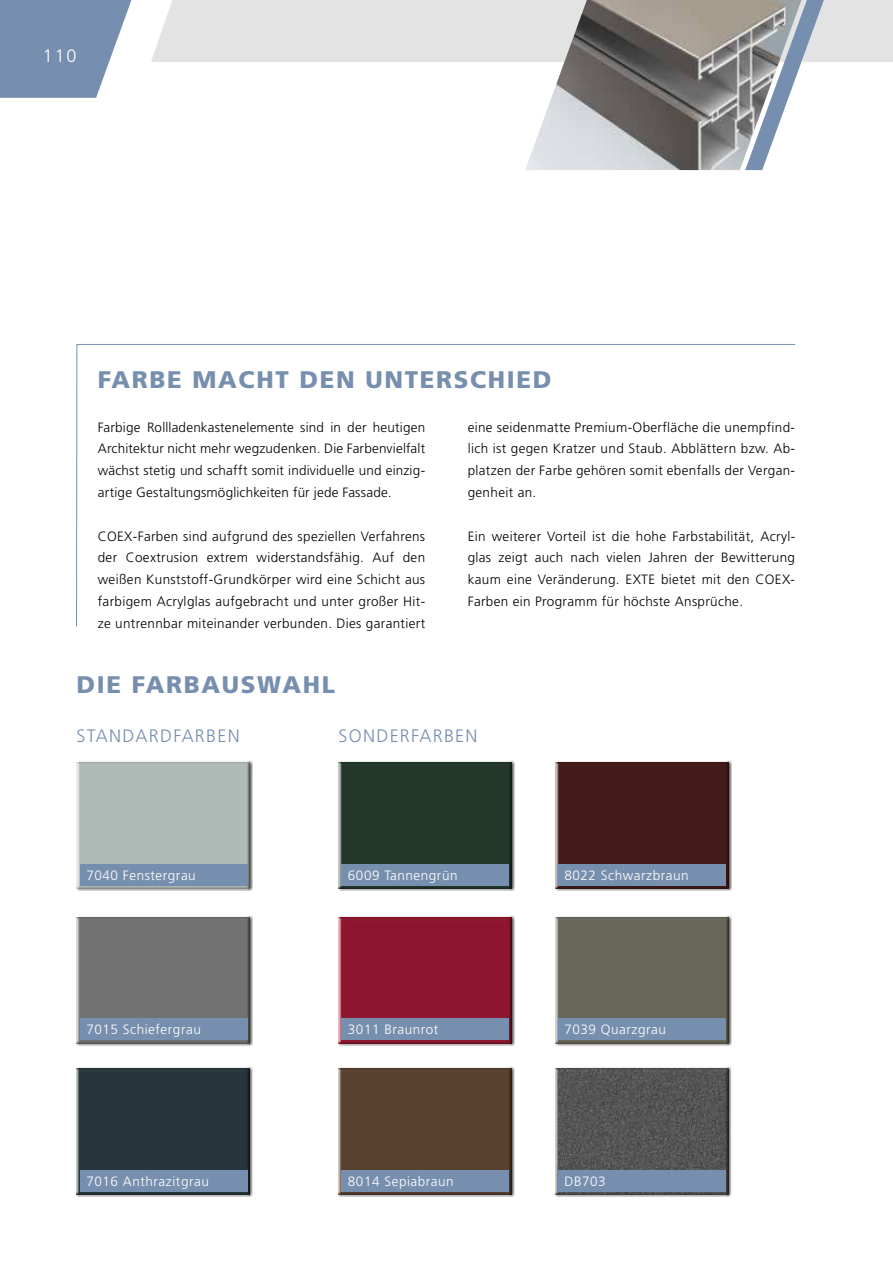
<style>
.page{position:relative;width:893px;height:1263px;background:#fff}
.page>*{position:absolute;margin:0;border:0;box-sizing:border-box;transform-origin:0 0}
.t1{font:900 24px "Frutiger";letter-spacing:.07em;color:#778fae}
.t2{font:300 18px "Frutiger";letter-spacing:.07em;color:#778fae}
.t3{font:300 18px "Frutiger";color:#fff}
.t4{font:300 13.5px/21.8px "Frutiger";letter-spacing:.025em;color:#000;text-align:justify}
.t5{font:300 13.5px "Frutiger";letter-spacing:.04em;color:#fff}
</style>
<div class="page">
<div style="left:151px;top:0;width:742px;height:62px;background:#e3e3e3"></div>
<svg style="left:0;top:0;width:132px;height:98px;background:#889db8"></svg>
<img style="left:525px;top:0;width:220px;height:170px">
<svg style="left:745px;top:0;width:79px;height:170px"></svg>
<svg style="left:76px;top:344px;width:720px;height:283px"></svg>
<div style="left:76px;top:759px;width:176px;height:132px;background:#000;opacity:.75"></div>
<div style="left:338px;top:759px;width:177px;height:132px;background:#000;opacity:.75"></div>
<div style="left:555px;top:759px;width:177px;height:132px;background:#000;opacity:.75"></div>
<div style="left:76px;top:1065px;width:177px;height:132px;background:#000;opacity:.75"></div>
<div style="left:338px;top:1065px;width:177px;height:132px;background:#000;opacity:.75"></div>
<div style="left:555px;top:1065px;width:176px;height:132px;background:#000;opacity:.75"></div>
<div style="left:76px;top:914px;width:177px;height:132px;background:#000;opacity:.75"></div>
<div style="left:338px;top:914px;width:177px;height:132px;background:#000;opacity:.75"></div>
<div style="left:555px;top:914px;width:176px;height:132px;background:#000;opacity:.75"></div>
<div style="left:558px;top:864px;width:167px;height:21px;background:#778fae"></div>
<div style="left:342px;top:864px;width:167px;height:21px;background:#778fae"></div>
<div style="left:80px;top:864px;width:167px;height:21px;background:#778fae"></div>
<div style="left:558px;top:1019px;width:167px;height:21px;background:#778fae"></div>
<div style="left:342px;top:1019px;width:167px;height:21px;background:#778fae"></div>
<div style="left:80px;top:1019px;width:167px;height:21px;background:#778fae"></div>
<div style="left:558px;top:1170px;width:167px;height:21px;background:#778fae"></div>
<div style="left:342px;top:1170px;width:167px;height:21px;background:#778fae"></div>
<div style="left:80px;top:1170px;width:167px;height:21px;background:#778fae"></div>
<h2 class="t3" style="left:43px;top:46px;width:35px">110</h2>
<h1 class="t1" style="left:98px;top:365px;width:455px">FARBE MACHT DEN UNTERSCHIED</h1>
<p class="t4" style="left:98px;top:416px;width:329px">Farbige Rollladenkastenelemente sind in der heutigen Architektur nicht mehr wegzudenken. Die Farbenvielfalt wächst stetig und schafft somit individuelle und einzig&shy;artige Gestaltungsmöglichkeiten für jede Fassade.</p>
<p class="t4" style="left:98px;top:525px;width:329px">COEX-Farben sind aufgrund des speziellen Verfahrens der Coextrusion extrem widerstandsfähig. Auf den weißen Kunststoff-Grundkörper wird eine Schicht aus farbigem Acrylglas aufgebracht und unter großer Hit&shy;ze untrennbar miteinander verbunden. Dies garantiert</p>
<p class="t4" style="left:468px;top:416px;width:329px">eine seidenmatte Premium-Oberfläche die unempfind&shy;lich ist gegen Kratzer und Staub. Abblättern bzw. Ab&shy;platzen der Farbe gehören somit ebenfalls der Vergan&shy;genheit an.</p>
<p class="t4" style="left:468px;top:525px;width:329px">Ein weiterer Vorteil ist die hohe Farbstabilität, Acryl&shy;glas zeigt auch nach vielen Jahren der Bewitterung kaum eine Veränderung. EXTE bietet mit den COEX-Farben ein Programm für höchste Ansprüche.</p>
<h1 class="t1" style="left:77px;top:670px;width:260px">DIE FARBAUSWAHL</h1>
<h2 class="t2" style="left:77px;top:726px;width:165px">STANDARDFARBEN</h2>
<h2 class="t2" style="left:339px;top:726px;width:140px">SONDERFARBEN</h2>
<p class="t5" style="left:86px;top:868px;width:111px">7040 Fenstergrau</p>
<p class="t5" style="left:348px;top:868px;width:111px">6009 Tannengrün</p>
<p class="t5" style="left:564px;top:868px;width:126px">8022 Schwarzbraun</p>
<p class="t5" style="left:86px;top:1022px;width:116px">7015 Schiefergrau</p>
<p class="t5" style="left:348px;top:1022px;width:92px">3011 Braunrot</p>
<p class="t5" style="left:564px;top:1022px;width:103px">7039 Quarzgrau</p>
<p class="t5" style="left:86px;top:1173px;width:124px">7016 Anthrazitgrau</p>
<p class="t5" style="left:348px;top:1173px;width:107px">8014 Sepiabraun</p>
<p class="t5" style="left:564px;top:1173px;width:43px">DB703</p>
</div>
